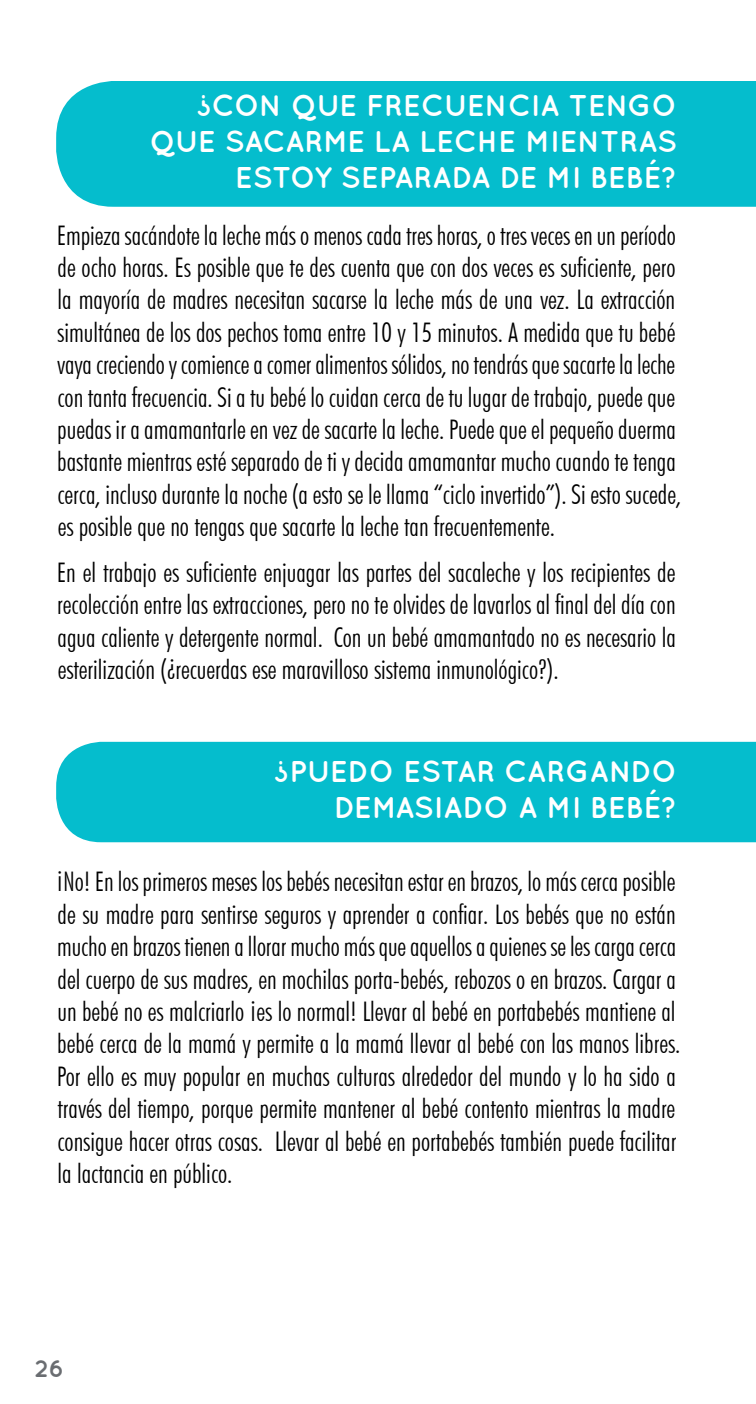
<style>
.page{position:relative;width:756px;height:1404px;background:#fff}
.page>*{position:absolute;margin:0;border:0;box-sizing:border-box;transform-origin:0 0}
.t1{font:700 30px/36px "Quicksand";color:#fff;text-align:right}
.Paragraph_left_justi{font:300 condensed 27px/32.4px "Futura BT";color:#000}
.Paragraph_left_justi-2{font:700 24px "Quicksand";color:#6a6d71}
</style>
<div class="page">
<div style="left:56px;top:81px;width:700px;height:126px;background:#05bdcd"></div>
<div style="left:56px;top:742px;width:700px;height:100px;background:#05bdcd"></div>
<p class="t1" style="left:150px;top:87px;width:529px">¿CON QUE FRECUENCIA TENGO<br>QUE SACARME LA LECHE MIENTRAS<br>ESTOY SEPARADA DE MI BEBÉ?</p>
<p class="Paragraph_left_justi" style="left:57px;top:219px;width:626px">Empieza sacándote la leche más o menos cada tres horas, o tres veces en un período de ocho horas. Es posible que te des cuenta que con dos veces es suficiente, pero la mayoría de madres necesitan sacarse la leche más de una vez. La extracción simultánea de los dos pechos toma entre 10 y 15 minutos. A medida que tu bebé vaya creciendo y comience a comer alimentos sólidos, no tendrás que sacarte la leche con tanta frecuencia. Si a tu bebé lo cuidan cerca de tu lugar de trabajo, puede que puedas ir a amamantarle en vez de sacarte la leche. Puede que el pequeño duerma bastante mientras esté separado de ti y decida amamantar mucho cuando te tenga cerca, incluso durante la noche (a esto se le llama “ciclo invertido”). Si esto sucede, es posible que no tengas que sacarte la leche tan frecuentemente.</p>
<p class="Paragraph_left_justi" style="left:57px;top:556px;width:621px;text-align:justify">En el trabajo es suficiente enjuagar las partes del sacaleche y los recipientes de recolección entre las extracciones, pero no te olvides de lavarlos al final del día con agua caliente y detergente normal. Con un bebé amamantado no es necesario la esterilización (¿recuerdas ese maravilloso sistema inmunológico?).</p>
<p class="t1" style="left:273px;top:753px;width:405px">¿PUEDO ESTAR CARGANDO<br>DEMASIADO A MI BEBÉ?</p>
<p class="Paragraph_left_justi" style="left:56px;top:865px;width:626px">¡No! En los primeros meses los bebés necesitan estar en brazos, lo más cerca posible de su madre para sentirse seguros y aprender a confiar. Los bebés que no están mucho en brazos tienen a llorar mucho más que aquellos a quienes se les carga cerca del cuerpo de sus madres, en mochilas porta-bebés, rebozos o en brazos. Cargar a un bebé no es malcriarlo ¡es lo normal! Llevar al bebé en portabebés mantiene al bebé cerca de la mamá y permite a la mamá llevar al bebé con las manos libres.<br>Por ello es muy popular en muchas culturas alrededor del mundo y lo ha sido a través del tiempo, porque permite mantener al bebé contento mientras la madre consigue hacer otras cosas. Llevar al bebé en portabebés también puede facilitar la lactancia en público.</p>
<p class="Paragraph_left_justi-2" style="left:35px;top:1354px;width:31px">26</p>
</div>
